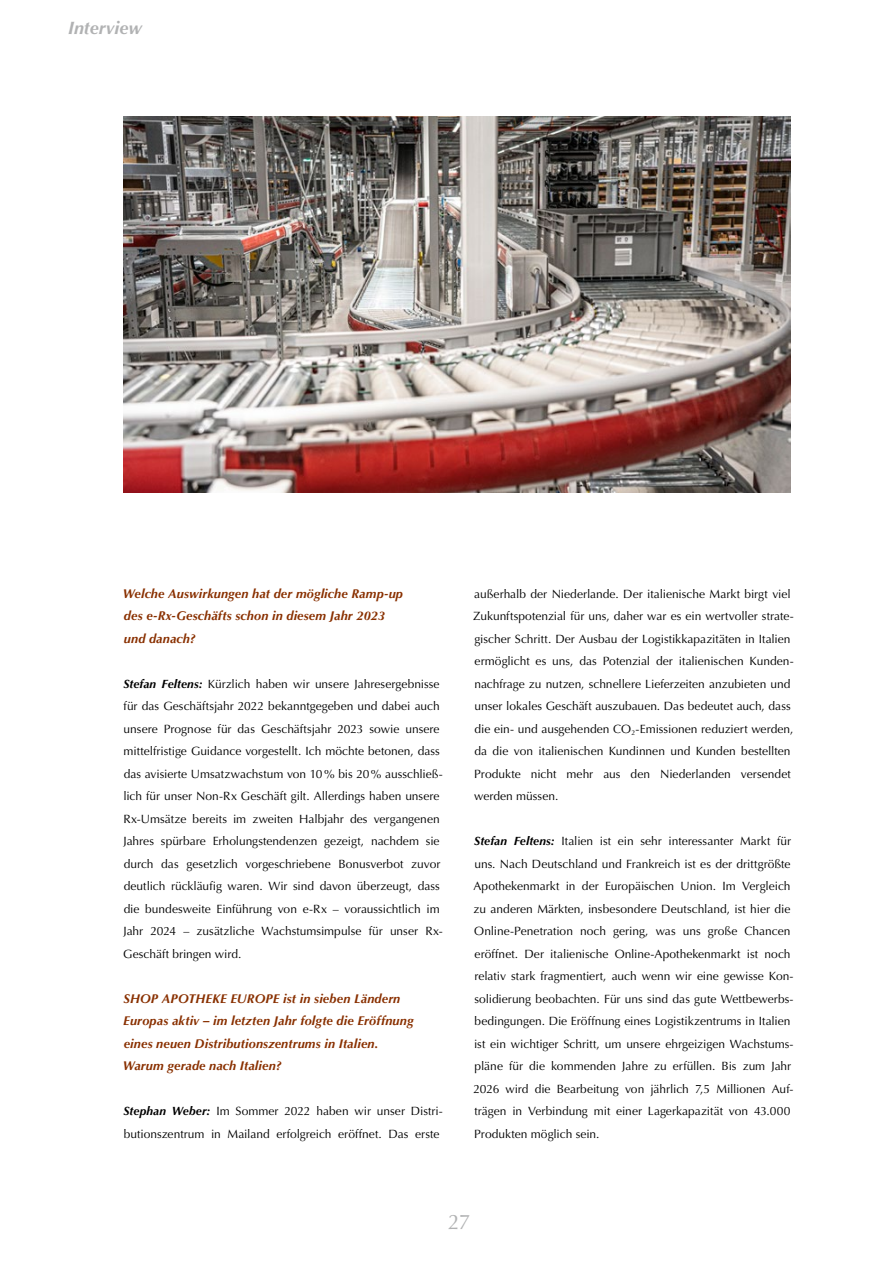
<style>
.page{position:relative;width:893px;height:1263px;background:#fff}
.page>*{position:absolute;margin:0;border:0;box-sizing:border-box;transform-origin:0 0}
.t1{font:21px "Optima LT Std";color:#b1b2b3}
.t2{font:italic 700 18px "Optima LT Std";letter-spacing:-.005em;color:#b1b2b3}
.t3{font:italic 700 12.75px/22.5px "Optima LT Std";letter-spacing:.01em;color:#893000}
.t4{font:12px/22.5px "Optima LT Std";color:#000}
.s1{font-weight:700;font-style:italic}
</style>
<div class="page">
<img style="left:123px;top:117px;width:668px;height:375px">
<h2 class="t2" style="left:68px;top:18px;width:75px">Interview</h2>
<p class="t3" style="left:123px;top:582px;width:282px">Welche Auswirkungen hat der mögliche Ramp-up des e-Rx-Geschäfts schon in diesem Jahr 2023 und danach?</p>
<p class="t4" style="left:123px;top:673px;width:321px"><span class="s1">Stefan Feltens:</span> Kürzlich haben wir unsere Jahresergebnisse für das Geschäftsjahr 2022 bekanntgegeben und dabei auch unsere Prognose für das Geschäftsjahr 2023 sowie unsere mittelfristige Guidance vorgestellt. Ich möchte betonen, dass das avisierte Umsatzwachstum von 10% bis 20% ausschließ&shy;lich für unser Non-Rx Geschäft gilt. Allerdings haben unsere Rx-Umsätze bereits im zweiten Halbjahr des vergangenen Jahres spürbare Erholungstendenzen gezeigt, nachdem sie durch das gesetzlich vorgeschriebene Bonusverbot zuvor deutlich rückläufig waren. Wir sind davon überzeugt, dass die bundesweite Einführung von e-Rx – voraussichtlich im Jahr 2024 – zusätzliche Wachstumsimpulse für unser Rx-Geschäft bringen wird.</p>
<p class="t3" style="left:123px;top:987px;width:292px">SHOP APOTHEKE EUROPE ist in sieben Ländern Europas aktiv – im letzten Jahr folgte die Eröffnung eines neuen Distributionszentrums in Italien.<br>Warum gerade nach Italien?</p>
<p class="t4" style="left:123px;top:1100px;width:321px"><span class="s1">Stephan Weber:</span> Im Sommer 2022 haben wir unser Distri&shy;butionszentrum in Mailand erfolgreich eröffnet. Das erste</p>
<p class="t4" style="left:473px;top:583px;width:322px">außerhalb der Niederlande. Der italienische Markt birgt viel Zukunftspotenzial für uns, daher war es ein wertvoller strate&shy;gischer Schritt. Der Ausbau der Logistikkapazitäten in Italien ermöglicht es uns, das Potenzial der italienischen Kunden&shy;nachfrage zu nutzen, schnellere Lieferzeiten anzubieten und unser lokales Geschäft auszubauen. Das bedeutet auch, dass die ein- und ausgehenden CO<sub>2</sub>-Emissionen reduziert werden, da die von italienischen Kundinnen und Kunden bestellten Produkte nicht mehr aus den Niederlanden versendet werden müssen.</p>
<p class="t4" style="left:473px;top:830px;width:322px"><span class="s1">Stefan Feltens:</span> Italien ist ein sehr interessanter Markt für uns. Nach Deutschland und Frankreich ist es der drittgrößte Apothekenmarkt in der Europäischen Union. Im Vergleich zu anderen Märkten, insbesondere Deutschland, ist hier die Online-Penetration noch gering, was uns große Chancen eröffnet. Der italienische Online-Apothekenmarkt ist noch relativ stark fragmentiert, auch wenn wir eine gewisse Kon&shy;solidierung beobachten. Für uns sind das gute Wettbewerbs&shy;bedingungen. Die Eröffnung eines Logistikzentrums in Italien ist ein wichtiger Schritt, um unsere ehrgeizigen Wachstums&shy;pläne für die kommenden Jahre zu erfüllen. Bis zum Jahr 2026 wird die Bearbeitung von jährlich 7,5 Millionen Auf&shy;trägen in Verbindung mit einer Lagerkapazität von 43.000<br>Produkten möglich sein.</p>
<h1 class="t1" style="left:448px;top:1210px;width:24px">27</h1>
</div>
